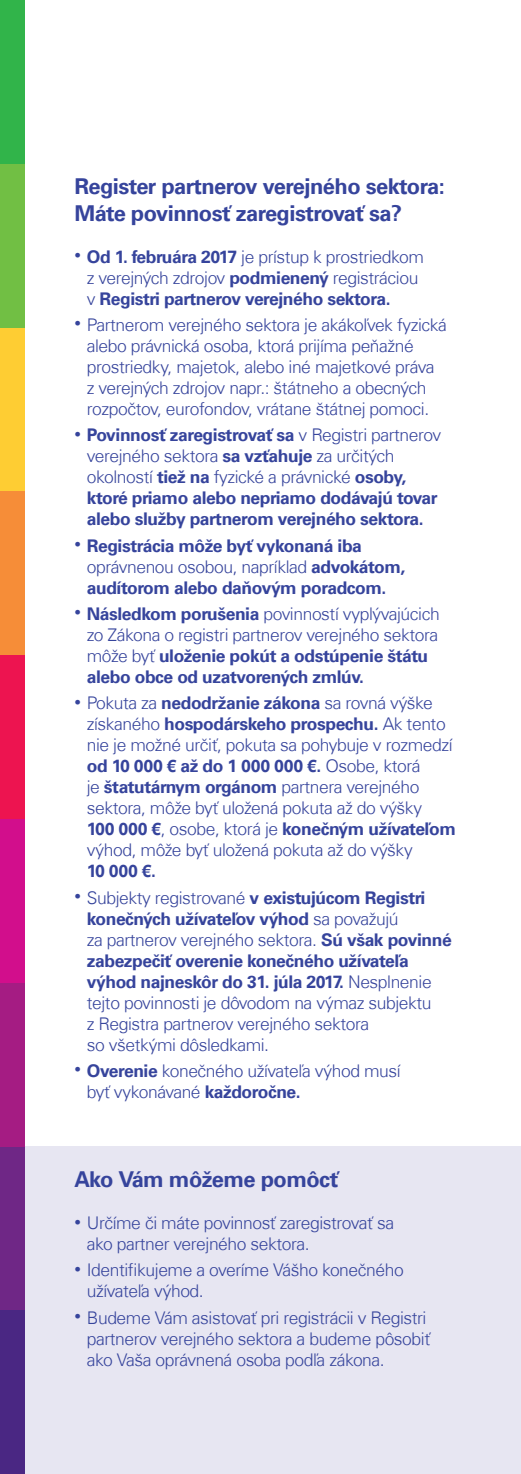
<style>
.page{position:relative;width:521px;height:1474px;background:#fff}
.page>*{position:absolute;margin:0;border:0;box-sizing:border-box;transform-origin:0 0}
.t1{font:700 21.88px/26.2px "Universfor KPMG";letter-spacing:-.025em;color:#36449c}
.t2{font:300 17.5px/21px "Universfor KPMG";letter-spacing:-.025em;color:#36449c}
.t3{font:700 17.5px/21px "Universfor KPMG";letter-spacing:-.025em;color:#36449c}
.s1{font-weight:300;font-size:13.12px}
.s2{font-weight:300}
.s3{font-size:13.12px}
.s4{font-weight:700}
</style>
<div class="page">
<div style="left:25px;top:1146px;width:496px;height:327px;background:#e7e6f2"></div>
<div style="left:0;top:1310px;width:25px;height:163px;background:#4a2783"></div>
<div style="left:0;top:1146px;width:25px;height:164px;background:#6f2786"></div>
<div style="left:0;top:982px;width:25px;height:164px;background:#a51c83"></div>
<div style="left:0;top:819px;width:25px;height:163px;background:#d20e8c"></div>
<div style="left:0;top:655px;width:25px;height:164px;background:#ed1450"></div>
<div style="left:0;top:491px;width:25px;height:164px;background:#f68d38"></div>
<div style="left:0;top:327px;width:25px;height:164px;background:#fecd33"></div>
<div style="left:0;top:164px;width:25px;height:163px;background:#71bf44"></div>
<div style="left:0;top:0;width:25px;height:164px;background:#31b44a"></div>
<p class="t1" style="left:74px;top:174px;width:372px">Register partnerov verejného sektora:<br>Máte povinnosť zaregistrovať sa?</p>
<p class="t3" style="left:87px;top:246px;width:338px;text-indent:-12px"><span class="s1">•</span> Od 1. februára 2017 <span class="s2">je prístup k prostriedkom z verejných zdrojov</span> podmienený <span class="s2">registráciou v</span> Registri partnerov verejného sektora.</p>
<p class="t2" style="left:87px;top:314px;width:362px;text-indent:-12px"><span class="s3">•</span> Partnerom verejného sektora je akákoľvek fyzická alebo právnická osoba, ktorá prijíma peňažné prostriedky, majetok, alebo iné majetkové práva<br>z verejných zdrojov napr.: štátneho a obecných rozpočtov, eurofondov, vrátane štátnej pomoci.</p>
<p class="t3" style="left:87px;top:425px;width:356px;text-indent:-12px"><span class="s1">•</span> Povinnosť zaregistrovať sa <span class="s2">v Registri partnerov verejného sektora</span> sa vzťahuje <span class="s2">za určitých okolností</span> tiež na <span class="s2">fyzické a právnické</span> osoby, ktoré priamo alebo nepriamo dodávajú tovar alebo služby partnerom verejného sektora.</p>
<p class="t3" style="left:87px;top:535px;width:320px;text-indent:-12px"><span class="s1">•</span> Registrácia môže byť vykonaná iba <span class="s2">oprávnenou osobou, napríklad</span> advokátom, audítorom alebo daňovým poradcom.</p>
<p class="t3" style="left:87px;top:603px;width:354px;text-indent:-12px"><span class="s1">•</span> Následkom porušenia <span class="s2">povinností vyplývajúcich zo Zákona o registri partnerov verejného sektora môže byť</span> uloženie pokút a odstúpenie štátu alebo obce od uzatvorených zmlúv.</p>
<p class="t2" style="left:87px;top:692px;width:370px;text-indent:-12px"><span class="s3">•</span> Pokuta za <span class="s4">nedodržanie zákona</span> sa rovná výške získaného <span class="s4">hospodárskeho prospechu.</span> Ak tento nie je možné určiť, pokuta sa pohybuje v rozmedzí <span class="s4">od 10 000 € až do 1 000 000 €.</span> Osobe, ktorá<br>je <span class="s4">štatutárnym orgánom</span> partnera verejného sektora, môže byť uložená pokuta až do výšky<br><span class="s4">100 000 €</span>, osobe, ktorá je <span class="s4">konečným užívateľom </span>výhod, môže byť uložená pokuta až do výšky</p>
<p class="t3" style="left:87px;top:860px;width:71px">10 000 €.</p>
<p class="t2" style="left:87px;top:886px;width:366px;text-indent:-12px"><span class="s3">•</span> Subjekty registrované <span class="s4">v existujúcom Registri konečných užívateľov výhod</span> sa považujú<br>za partnerov verejného sektora. <span class="s4">Sú však povinné zabezpečiť overenie konečného užívateľa výhod najneskôr do 31. júla 2017.</span> Nesplnenie tejto povinnosti je dôvodom na výmaz subjektu<br>z Registra partnerov verejného sektora<br>so všetkými dôsledkami.</p>
<p class="t2" style="left:87px;top:1060px;width:315px;text-indent:-12px"><span class="s3">•</span> <span class="s4">Overenie</span> konečného užívateľa výhod musí byť vykonávané <span class="s4">každoročne.</span></p>
<p class="t1" style="left:74px;top:1166px;width:265px">Ako Vám môžeme pomôcť</p>
<p class="t2" style="left:87px;top:1212px;width:309px;text-indent:-12px"><span class="s3">•</span> Určíme či máte povinnosť zaregistrovať sa ako partner verejného sektora.</p>
<p class="t2" style="left:87px;top:1259px;width:318px;text-indent:-12px"><span class="s3">•</span> Identifikujeme a overíme Vášho konečného užívateľa výhod.</p>
<p class="t2" style="left:87px;top:1306px;width:345px;text-indent:-12px"><span class="s3">•</span> Budeme Vám asistovať pri registrácii v Registri partnerov verejného sektora a budeme pôsobiť ako Vaša oprávnená osoba podľa zákona.</p>
</div>
